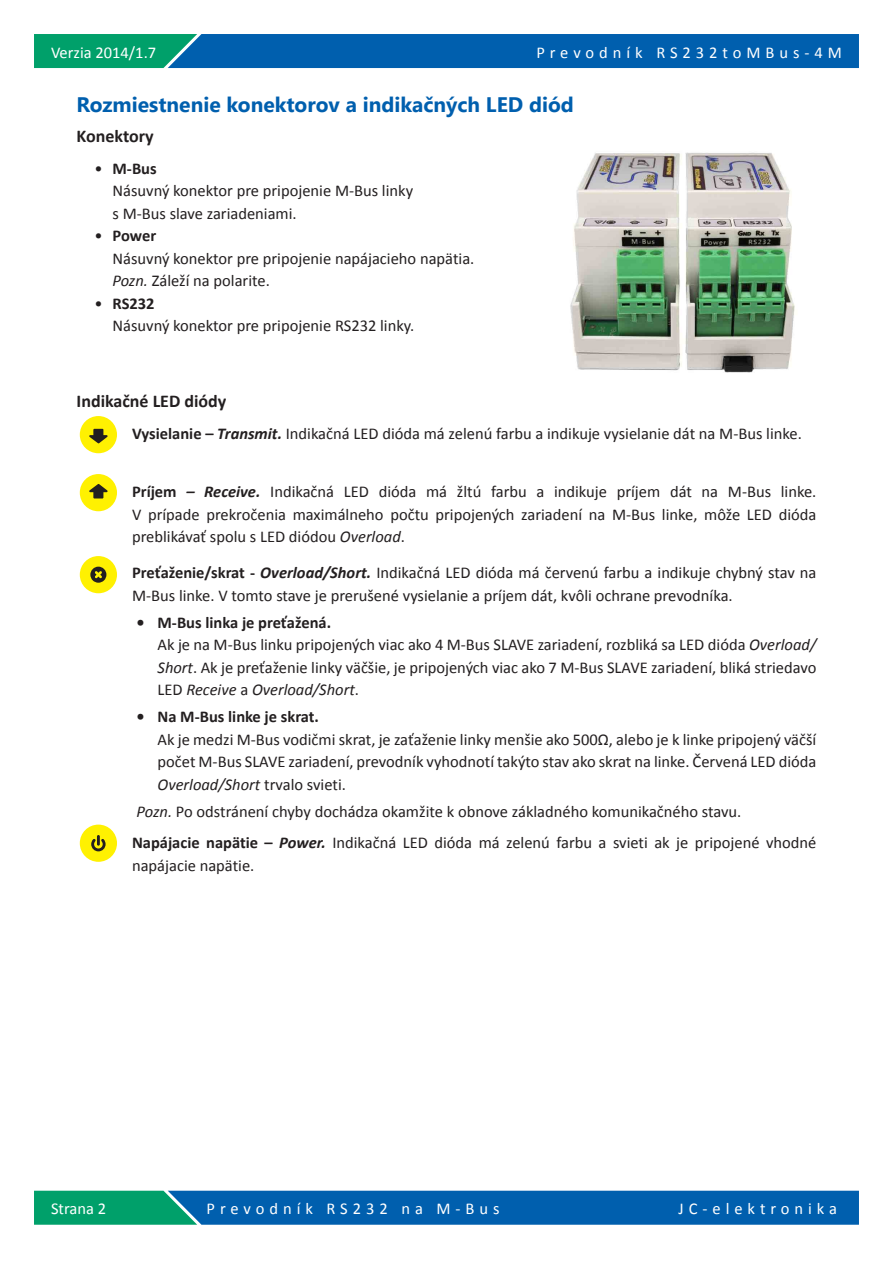
<style>
.page{position:relative;width:893px;height:1263px;background:#fff}
.page>*{position:absolute;margin:0;border:0;box-sizing:border-box;transform-origin:0 0}
.Heading-3-top{font:700 21px "Segoe UI";color:#005fae}
.Heading-4{font:700 18px "Calibri";color:#231f20}
.Heading-4-first{font:700 18px "Calibri";color:#231f20}
.Paragraph-3{font:16.5px/22.5px "Calibri";color:#231f20}
.Bullet-6-text{font:16.5px/22.5px "Calibri";color:#231f20;text-align:justify}
.Bullet-5-text{font:16.5px/22.5px "Calibri";color:#231f20}
.Bullet-6{font:16.5px "Calibri";color:#231f20}
.Bullet-6-bold{font:700 16.5px "Calibri";color:#231f20}
.Footer-1-R{font:16.5px "Calibri";letter-spacing:.3em;color:#fff}
.Bullet-5-text-last{font:16.5px "Calibri";color:#231f20}
.Header-1{font:16.5px "Calibri";letter-spacing:.3em;color:#fff}
.Bullet-5{font:700 16.5px "Calibri";color:#231f20}
.Header-1-2{font:16.5px "Calibri";color:#fff}
.s1{font-weight:400}
.s2{font-style:italic}
.s3{font-weight:700}
.s4{font-weight:700;font-style:italic}
</style>
<div class="page">
<svg style="left:34px;top:34px;width:825px;height:34px;background:#016ba2"></svg>
<svg style="left:34px;top:1191px;width:825px;height:34px;background:#046da3"></svg>
<div style="left:80px;top:416px;width:37px;height:37px;background:#fff101;border-radius:50%"></div>
<svg style="left:89px;top:429px;width:19px;height:14px"></svg>
<div style="left:80px;top:474px;width:37px;height:37px;background:#fff101;border-radius:50%"></div>
<svg style="left:89px;top:484px;width:19px;height:14px"></svg>
<div style="left:80px;top:556px;width:37px;height:37px;background:#fff101;border-radius:50%"></div>
<svg style="left:90px;top:567px;width:16px;height:16px"></svg>
<div style="left:80px;top:825px;width:37px;height:37px;background:#fff101;border-radius:50%"></div>
<svg style="left:91px;top:835px;width:15px;height:16px"></svg>
<img style="left:570px;top:152px;width:225px;height:221px">
<p class="Header-1-2" style="left:51px;top:42px;width:107px">Verzia 2014/1.7</p>
<p class="Header-1" style="left:536px;top:42px;width:307px">Prevodník RS232toMBus-4M</p>
<p class="Heading-3-top" style="left:77px;top:89px;width:499px">Rozmiestnenie konektorov a indikačných LED diód</p>
<p class="Heading-4-first" style="left:77px;top:125px;width:79px">Konektory</p>
<p class="Bullet-5" style="left:95px;top:158px;width:64px"><span class="s1">•</span> M-Bus</p>
<p class="Bullet-5-text" style="left:113px;top:180px;width:302px">Násuvný konektor pre pripojenie M-Bus linky s M-Bus slave zariadeniami.</p>
<p class="Bullet-5" style="left:95px;top:225px;width:63px"><span class="s1">•</span> Power</p>
<p class="Bullet-5-text" style="left:113px;top:247px;width:363px">Násuvný konektor pre pripojenie napájacieho napätia.<br><span class="s2">Pozn.</span> Záleží na polarite.</p>
<p class="Bullet-5" style="left:95px;top:293px;width:62px"><span class="s1">•</span> RS232</p>
<p class="Bullet-5-text-last" style="left:113px;top:316px;width:303px">Násuvný konektor pre pripojenie RS232 linky.</p>
<p class="Heading-4" style="left:77px;top:390px;width:151px">Indikačné LED diódy</p>
<p class="Paragraph-3" style="left:132px;top:422px;width:671px"><span class="s3">Vysielanie –</span> <span class="s4">Transmit.</span> Indikačná LED dióda má zelenú farbu a indikuje vysielanie dát na M-Bus linke.</p>
<p class="Paragraph-3" style="left:132px;top:480px;width:686px;text-align:justify"><span class="s3">Príjem</span> <span class="s4">– Receive.</span> Indikačná LED dióda má žltú farbu a indikuje príjem dát na M-Bus linke.<br>V prípade prekročenia maximálneho počtu pripojených zariadení na M-Bus linke, môže LED dióda preblikávať spolu s LED diódou <span class="s2">Overload</span>.</p>
<p class="Paragraph-3" style="left:132px;top:561px;width:686px"><span class="s3">Preťaženie/skrat -</span> <span class="s4">Overload/Short.</span> Indikačná LED dióda má červenú farbu a indikuje chybný stav na<br>M-Bus linke. V tomto stave je prerušené vysielanie a príjem dát, kvôli ochrane prevodníka.</p>
<p class="Bullet-6-bold" style="left:137px;top:612px;width:196px">• M-Bus linka je preťažená.</p>
<p class="Bullet-6-text" style="left:158px;top:633px;width:660px">Ak je na M-Bus linku pripojených viac ako 4 M-Bus SLAVE zariadení, rozbliká sa LED dióda <span class="s2">Overload/ Short</span>. Ak je preťaženie linky väčšie, je pripojených viac ako 7 M-Bus SLAVE zariadení, bliká striedavo LED <span class="s2">Receive</span> a <span class="s2">Overload/Short</span>.</p>
<p class="Bullet-6-bold" style="left:137px;top:706px;width:184px">• Na M-Bus linke je skrat.</p>
<p class="Bullet-6-text" style="left:158px;top:728px;width:660px">Ak je medzi M-Bus vodičmi skrat, je zaťaženie linky menšie ako 500Ω, alebo je k linke pripojený väčší počet M-Bus SLAVE zariadení, prevodník vyhodnotí takýto stav ako skrat na linke. Červená LED dióda <span class="s2">Overload/Short</span> trvalo svieti.</p>
<p class="Bullet-6" style="left:137px;top:801px;width:606px"><span class="s2">Pozn.</span> Po odstránení chyby dochádza okamžite k obnove základného komunikačného stavu.</p>
<p class="Paragraph-3" style="left:132px;top:831px;width:686px"><span class="s3">Napájacie napätie –</span> <span class="s4">Power.</span> Indikačná LED dióda má zelenú farbu a svieti ak je pripojené vhodné napájacie napätie.</p>
<p class="Footer-1-R" style="left:51px;top:1198px;width:57px">Strana 2</p>
<p class="Footer-1-R" style="left:207px;top:1198px;width:295px">Prevodník RS232 na M-Bus</p>
<p class="Footer-1-R" style="left:679px;top:1198px;width:160px">JC-elektronika</p>
</div>
